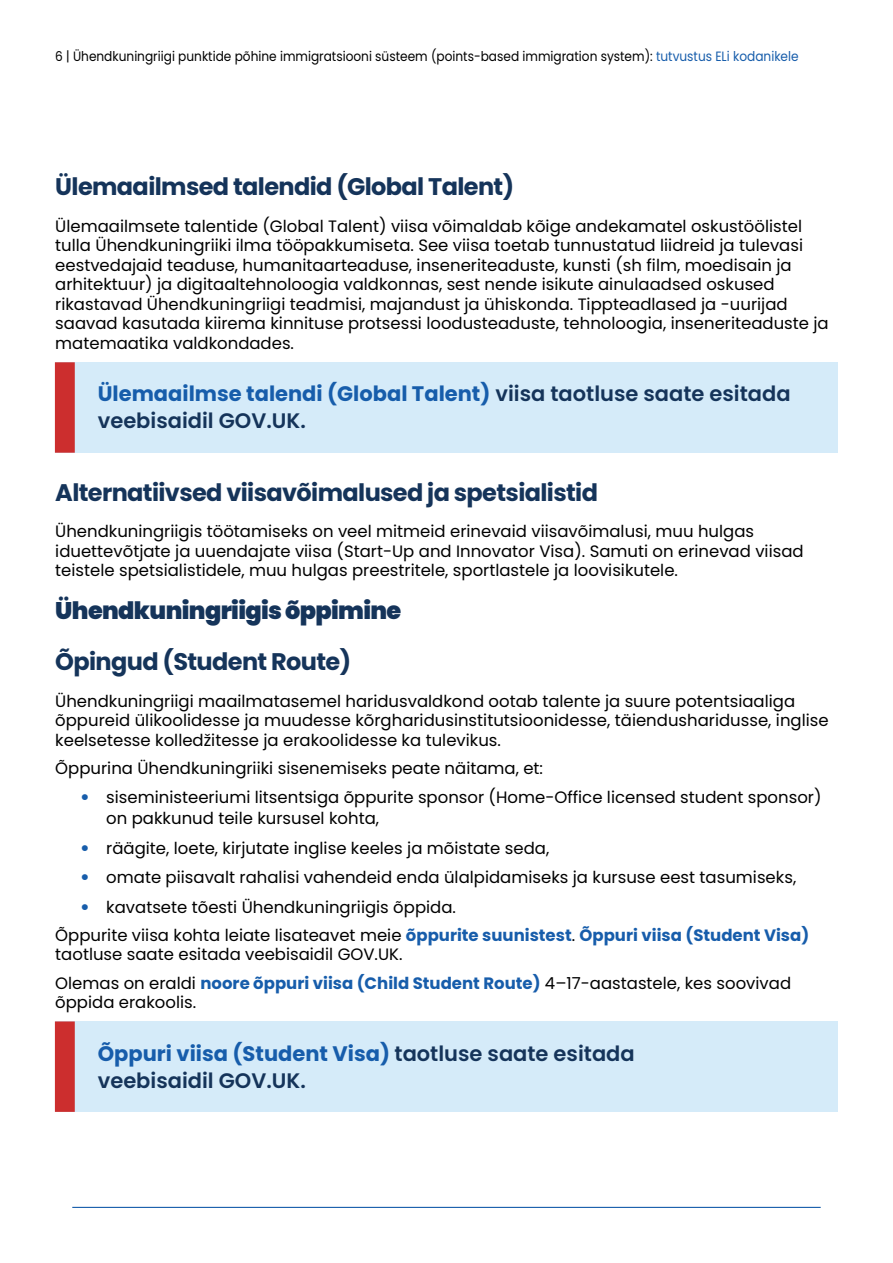
<style>
.page{position:relative;width:893px;height:1263px;background:#fff}
.page>*{position:absolute;margin:0;border:0;box-sizing:border-box;transform-origin:0 0}
.t1{font:700 24px "Poppins";letter-spacing:-.025em;color:#15345a}
.t2{font:900 24px "Poppins";letter-spacing:-.025em;color:#15345a}
.t3{font:600 21px/27px "Poppins";color:#15345a}
.t4{font:16.5px/19.5px "Poppins";color:#000}
.t5{font:13.5px "Poppins";color:#000;scale:.9 1}
.s1{color:#175dab}
.s2{font-weight:700;color:#175dab}
.s3{font-family:"Helvetica Neue LT Pro";color:#175dab}
</style>
<div class="page">
<hr style="left:72px;top:1207px;width:749px;height:1px;background:#175dab">
<div style="left:55px;top:362px;width:783px;height:91px;background:#d5ebf9"></div>
<div style="left:55px;top:362px;width:20px;height:91px;background:#cc2e2e"></div>
<div style="left:55px;top:1021px;width:783px;height:91px;background:#d5ebf9"></div>
<div style="left:55px;top:1021px;width:20px;height:91px;background:#cc2e2e"></div>
<p class="t5" style="left:55px;top:48px;width:827px">6 | Ühendkuningriigi punktide põhine immigratsiooni süsteem (points-based immigration system): <span class="s1">tutvustus ELi kodanikele</span></p>
<h1 class="t1" style="left:55px;top:173px;width:460px">Ülemaailmsed talendid (Global Talent)</h1>
<p class="t4" style="left:55px;top:216px;width:775px">Ülemaailmsete talentide (Global Talent) viisa võimaldab kõige andekamatel oskustöölistel tulla Ühendkuningriiki ilma tööpakkumiseta. See viisa toetab tunnustatud liidreid ja tulevasi eestvedajaid teaduse, humanitaarteaduse, inseneriteaduste, kunsti (sh film, moedisain ja arhitektuur) ja digitaaltehnoloogia valdkonnas, sest nende isikute ainulaadsed oskused rikastavad Ühendkuningriigi teadmisi, majandust ja ühiskonda. Tippteadlased ja -uurijad saavad kasutada kiirema kinnituse protsessi loodusteaduste, tehnoloogia, inseneriteaduste ja matemaatika valdkondades.</p>
<p class="t3" style="left:98px;top:381px;width:694px"><span class="s2">Ülemaailmse talendi (Global Talent)</span> viisa taotluse saate esitada veebisaidil GOV.UK.</p>
<h2 class="t1" style="left:55px;top:478px;width:544px">Alternatiivsed viisavõimalused ja spetsialistid</h2>
<p class="t4" style="left:55px;top:522px;width:750px">Ühendkuningriigis töötamiseks on veel mitmeid erinevaid viisavõimalusi, muu hulgas iduettevõtjate ja uuendajate viisa (Start-Up and Innovator Visa). Samuti on erinevad viisad teistele spetsialistidele, muu hulgas preestritele, sportlastele ja loovisikutele.</p>
<h2 class="t2" style="left:55px;top:597px;width:348px">Ühendkuningriigis õppimine</h2>
<h2 class="t1" style="left:55px;top:648px;width:297px">Õpingud (Student Route)</h2>
<p class="t4" style="left:55px;top:691px;width:775px">Ühendkuningriigi maailmatasemel haridusvaldkond ootab talente ja suure potentsiaaliga õppureid ülikoolidesse ja muudesse kõrgharidusinstitutsioonidesse, täiendusharidusse, inglise keelsetesse kolledžitesse ja erakoolidesse ka tulevikus.</p>
<p class="t4" style="left:55px;top:758px;width:489px">Õppurina Ühendkuningriiki sisenemiseks peate näitama, et:</p>
<p class="t4" style="left:106px;top:787px;width:717px;line-height:21px;text-indent:-26px"><span class="s3">•</span> siseministeeriumi litsentsiga õppurite sponsor (Home-Office licensed student sponsor) on pakkunud teile kursusel kohta,</p>
<p class="t4" style="left:81px;top:838px;width:470px"><span class="s3">•</span> räägite, loete, kirjutate inglise keeles ja mõistate seda,</p>
<p class="t4" style="left:81px;top:868px;width:717px"><span class="s3">•</span> omate piisavalt rahalisi vahendeid enda ülalpidamiseks ja kursuse eest tasumiseks,</p>
<p class="t4" style="left:81px;top:897px;width:377px"><span class="s3">•</span> kavatsete tõesti Ühendkuningriigis õppida.</p>
<p class="t4" style="left:55px;top:925px;width:755px">Õppurite viisa kohta leiate lisateavet meie <span class="s2">õppurite suunistest</span>. <span class="s2">Õppuri viisa (Student Visa) </span>taotluse saate esitada veebisaidil GOV.UK.</p>
<p class="t4" style="left:55px;top:973px;width:737px">Olemas on eraldi <span class="s2">noore õppuri viisa (Child Student Route)</span> 4–17-aastastele, kes soovivad õppida erakoolis.</p>
<p class="t3" style="left:98px;top:1040px;width:538px"><span class="s2">Õppuri viisa (Student Visa)</span> taotluse saate esitada veebisaidil GOV.UK.</p>
</div>
